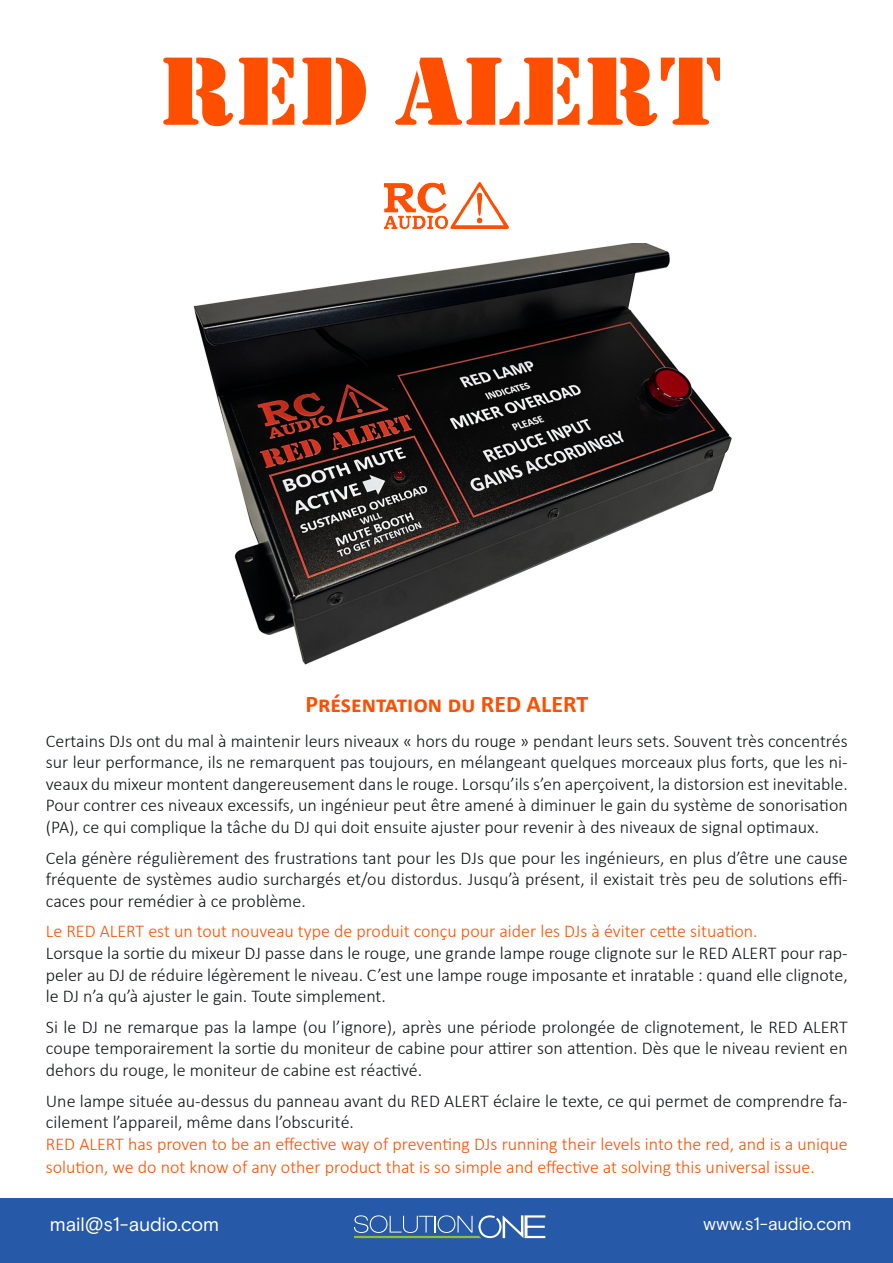
<style>
.page{position:relative;width:893px;height:1263px;background:#fff}
.page>*{position:absolute;margin:0;border:0;box-sizing:border-box;transform-origin:0 0}
.t1{font:100.8px "Stencil";color:#fe4f00;scale:1.07 1}
.petit_titre{font:700 24px "Calibri";color:#fe4f00}
.t2{font:19.5px "Basis Grotesque Arabic Pro";color:#fff}
.t3{font:300 18px/21.6px "Calibri";color:#101315;text-align:justify}
.t4{font:300 18px/23.4px "Calibri";color:#fe4f00}
.t5{font:18px "Basis Grotesque Arabic Pro";color:#fff}
</style>
<div class="page">
<div style="left:0;top:1198px;width:893px;height:65px;background:#2659a8"></div>
<svg style="left:354px;top:1215px;width:191px;height:23px"></svg>
<img style="left:385px;top:182px;width:123px;height:46px">
<img style="left:193px;top:243px;width:539px;height:422px">
<p class="t1" style="left:159px;top:33px;width:529px">RED ALERT</p>
<p class="petit_titre" style="left:305px;top:689px;width:284px">Présentation du RED ALERT</p>
<p class="t3" style="left:46px;top:729px;width:803px">Certains DJs ont du mal à maintenir leurs niveaux « hors du rouge » pendant leurs sets. Souvent très concentrés sur leur performance, ils ne remarquent pas toujours, en mélangeant quelques morceaux plus forts, que les ni&shy;veaux du mixeur montent dangereusement dans le rouge. Lorsqu’ils s’en aperçoivent, la distorsion est inevitable.<br>Pour contrer ces niveaux excessifs, un ingénieur peut être amené à diminuer le gain du système de sonorisation (PA), ce qui complique la tâche du DJ qui doit ensuite ajuster pour revenir à des niveaux de signal optimaux.</p>
<p class="t3" style="left:46px;top:846px;width:803px">Cela génère régulièrement des frustrations tant pour les DJs que pour les ingénieurs, en plus d’être une cause fréquente de systèmes audio surchargés et/ou distordus. Jusqu’à présent, il existait très peu de solutions effi&shy;caces pour remédier à ce problème.</p>
<p class="t4" style="left:46px;top:919px;width:713px">Le RED ALERT est un tout nouveau type de produit conçu pour aider les DJs à éviter cette situation.</p>
<p class="t3" style="left:46px;top:941px;width:803px">Lorsque la sortie du mixeur DJ passe dans le rouge, une grande lampe rouge clignote sur le RED ALERT pour rap&shy;peler au DJ de réduire légèrement le niveau. C’est une lampe rouge imposante et inratable : quand elle clignote, le DJ n’a qu’à ajuster le gain. Toute simplement.</p>
<p class="t3" style="left:46px;top:1015px;width:803px">Si le DJ ne remarque pas la lampe (ou l’ignore), après une période prolongée de clignotement, le RED ALERT coupe temporairement la sortie du moniteur de cabine pour attirer son attention. Dès que le niveau revient en dehors du rouge, le moniteur de cabine est réactivé.</p>
<p class="t3" style="left:46px;top:1089px;width:803px">Une lampe située au-dessus du panneau avant du RED ALERT éclaire le texte, ce qui permet de comprendre fa&shy;cilement l’appareil, même dans l’obscurité.</p>
<p class="t4" style="left:46px;top:1131px;width:803px">RED ALERT has proven to be an effective way of preventing DJs running their levels into the red, and is a unique solution, we do not know of any other product that is so simple and effective at solving this universal issue.</p>
<p class="t2" style="left:50px;top:1213px;width:171px">mail@s1-audio.com</p>
<p class="t5" style="left:704px;top:1213px;width:149px">www.s1-audio.com</p>
</div>
